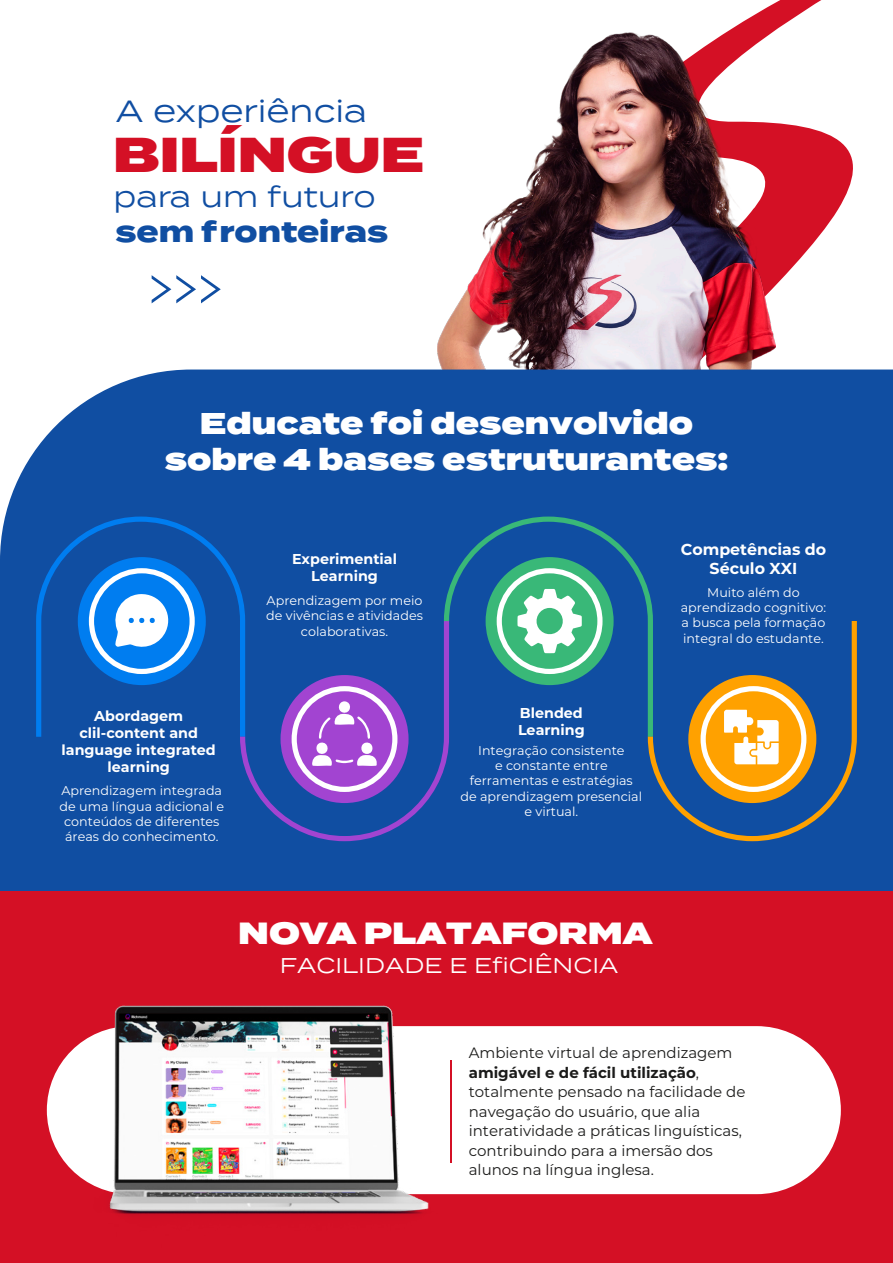
<style>
.page{position:relative;width:893px;height:1263px;background:#fff}
.page>*{position:absolute;margin:0;border:0;box-sizing:border-box;transform-origin:0 0}
.t1{font:900 48.9px "Termina";color:#d41025}
.t2{font:900 30.6px "Termina";color:#fff}
.t3{font:30.6px "Termina";color:#104ea2}
.t4{font:900 30px/36px "Termina";color:#fff;text-align:center}
.t5{font:800 28.65px "Termina";color:#104ea2}
.t6{font:28.65px "Termina";color:#104ea2}
.t7{font:21.3px "Termina";color:#fff}
.t8{font:700 15.9px/19px "Montserrat";color:#fff;text-align:center}
.t9{font:15px/19.5px "Montserrat";color:#1b1b1a}
.t10{font:700 14.25px/17.1px "Montserrat";color:#fff;text-align:center}
.t11{font:12.75px/15.3px "Montserrat";color:#fff;text-align:center}
.s1{font-weight:700}
</style>
<div class="page">
<svg style="left:726px;top:0;width:127px;height:348px"></svg>
<img style="left:437px;top:32px;width:338px;height:337px">
<svg style="left:152px;top:275px;width:69px;height:28px"></svg>
<div style="left:0;top:369px;width:893px;height:522px;background:#104ea2"></div>
<svg style="left:36px;top:516px;width:209px;height:221px;background:#0e51a8"></svg>
<svg style="left:78px;top:557px;width:128px;height:128px"></svg>
<svg style="left:240px;top:621px;width:209px;height:220px;background:#184ea6"></svg>
<svg style="left:281px;top:675px;width:128px;height:128px;background:#9164ce"></svg>
<svg style="left:444px;top:516px;width:209px;height:221px;background:#1553a0"></svg>
<svg style="left:486px;top:557px;width:128px;height:128px"></svg>
<svg style="left:648px;top:621px;width:209px;height:220px;background:#225694"></svg>
<svg style="left:688px;top:675px;width:128px;height:128px"></svg>
<div style="left:0;top:891px;width:893px;height:372px;background:#d41025"></div>
<div style="left:47px;top:1026px;width:794px;height:168px;background:#fff;border-radius:84px"></div>
<img style="left:63px;top:1005px;width:397px;height:210px">
<hr style="left:450px;top:1060px;width:2px;height:103px;background:#d41025">
<h2 class="t3" style="left:116px;top:89px;width:253px">A experiência</h2>
<h1 class="t1" style="left:113px;top:118px;width:313px">BILÍNGUE</h1>
<h3 class="t6" style="left:114px;top:176px;width:264px">para um futuro</h3>
<h3 class="t5" style="left:115px;top:210px;width:274px">sem fronteiras</h3>
<h3 class="t4" style="left:165px;top:407px;width:565px">Educate foi desenvolvido sobre 4 bases estruturantes:</h3>
<p class="t10" style="left:62px;top:706px;width:156px">Abordagem clil-content and language integrated learning</p>
<p class="t11" style="left:59px;top:783px;width:166px">Aprendizagem integrada de uma língua adicional e conteúdos de diferentes áreas do conhecimento.</p>
<p class="t10" style="left:292px;top:549px;width:106px">Experimential<br>Learning</p>
<p class="t11" style="left:266px;top:592px;width:158px">Aprendizagem por meio de vivências e atividades colaborativas.</p>
<p class="t10" style="left:518px;top:703px;width:68px;text-align:left">Blended<br>Learning</p>
<p class="t11" style="left:460px;top:742px;width:183px">Integração consistente<br>e constante entre ferramentas e estratégias de aprendizagem presencial e virtual.</p>
<p class="t8" style="left:681px;top:539px;width:147px">Competências do<br>Século XXI</p>
<p class="t11" style="left:681px;top:584px;width:147px">Muito além do aprendizado cognitivo: a busca pela formação integral do estudante.</p>
<h2 class="t2" style="left:238px;top:911px;width:416px">NOVA PLATAFORMA</h2>
<h3 class="t7" style="left:280px;top:950px;width:340px">FACILIDADE E EfiCIÊNCIA</h3>
<p class="t9" style="left:469px;top:1043px;width:278px">Ambiente virtual de aprendizagem <span class="s1">amigável e de fácil utilização</span>, totalmente pensado na facilidade de navegação do usuário, que alia interatividade a práticas linguísticas, contribuindo para a imersão dos alunos na língua inglesa.</p>
</div>
